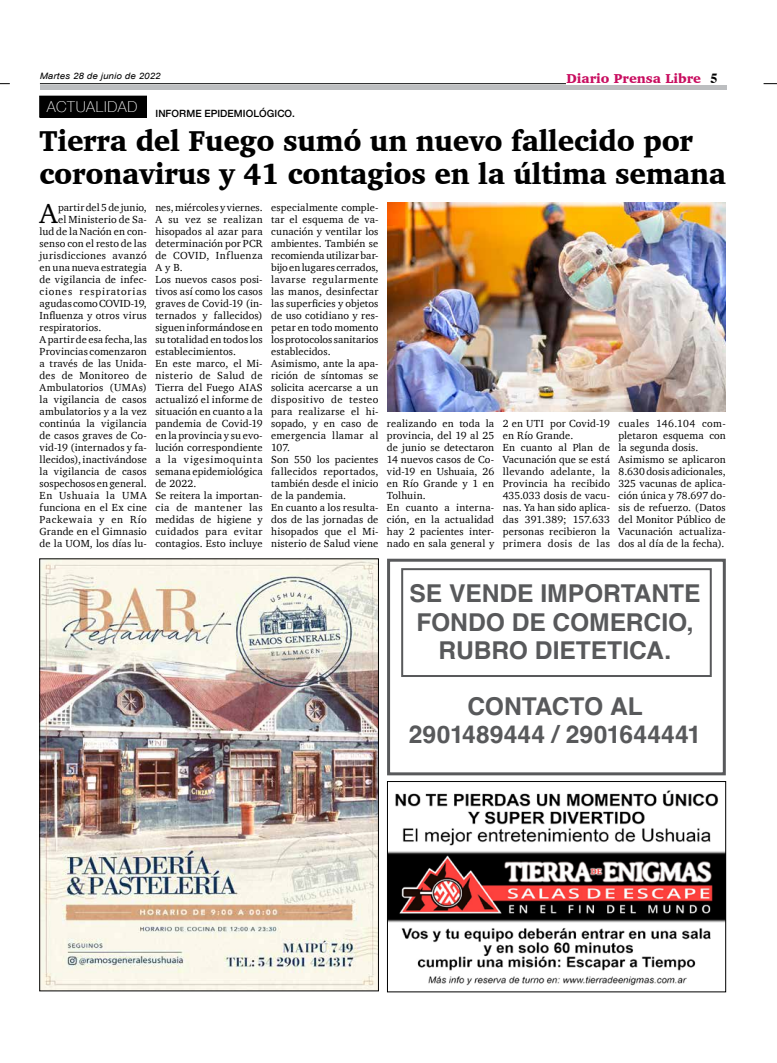
<style>
.page{position:relative;width:777px;height:1063px;background:#fff}
.page>*{position:absolute;margin:0;border:0;box-sizing:border-box;transform-origin:0 0}
.t1{font:900 29.4px/32.6px "Charter";letter-spacing:-.01em;color:#000;scale:.95 1}
.t2{font:28.4px "Charter";color:#000}
.t3{font:700 24.6px/28.1px "Helvetica";color:#58595b;text-align:center}
.t4{font:900 13.2px "Charter";color:#c80c5f}
.t5{font:10.5px/12px "Charter";letter-spacing:.015em;color:#000}
.t6{font:10.5px "Charter";letter-spacing:.055em;color:#000}
.t7{font:10.5px "Charter";letter-spacing:.035em;color:#000}
.t8{font:10.5px "Charter";letter-spacing:.08em;color:#000}
.t9{font:10.5px "Charter";letter-spacing:-.005em;color:#000}
.t10{font:500 10px "Helvetica Neue";letter-spacing:.01em;color:#000}
.t11{font:italic 8.8px "Arial";letter-spacing:.01em;color:#000;scale:1.11 1}
.s1{font-family:"Times";font-weight:700;font-size:14px;color:#000}
</style>
<div class="page">
<hr style="left:40px;top:83px;width:526px;height:1px;background:#000">
<hr style="left:40px;top:85px;width:686px;height:4px;background:#bcbec0">
<svg style="left:763px;top:83px;width:14px;height:1px"></svg>
<img style="left:389px;top:790px;width:335px;height:196px">
<div style="left:387px;top:781px;width:339px;height:211px;border:1px solid #000"></div>
<div style="left:387px;top:559px;width:339px;height:216px;border:3px solid #58595b"></div>
<div style="left:401px;top:568px;width:310px;height:109px;border:2px solid #58595b"></div>
<img style="left:42px;top:561px;width:334px;height:428px">
<div style="left:40px;top:96px;width:106px;height:21px;background:#000"></div>
<img style="left:387px;top:203px;width:339px;height:208px">
<p class="t11" style="left:40px;top:70px;width:111px">Martes 28 de junio de 2022</p>
<p class="t4" style="left:566px;top:71px;width:153px">Diario Prensa Libre <span class="s1">5</span></p>
<p class="t10" style="left:47px;top:105px;width:249px"><sup>ACTUALIDAD</sup> INFORME EPIDEMIOLÓGICO.</p>
<h1 class="t1" style="left:40px;top:124px;width:724px">Tierra del Fuego sumó un nuevo fallecido por coronavirus y 41 contagios en la última semana</h1>
<h2 class="t2" style="left:40px;top:189px;width:20px">A</h2>
<p class="t5" style="left:58px;top:201px;width:90px">partir del 5 de junio,</p>
<p class="t5" style="left:155px;top:201px;width:109px">nes, miércoles y viernes.<br>A su vez se realizan hisopados al azar para determinación por PCR de COVID, Influenza<br>A y B.<br>Los nuevos casos posi&shy;tivos así como los casos graves de Covid-19 (in&shy;ternados y fallecidos) siguen informándose en su totalidad en todos los establecimientos.<br>En este marco, el Mi&shy;nisterio de Salud de<br>Tierra del Fuego AIAS actualizó el informe de situación en cuanto a la pandemia de Covid-19 en la provincia y su evo&shy;lución correspondiente a la vigesimoquinta semana epidemiológica de 2022.<br>Se reitera la importan&shy;cia de mantener las medidas de higiene y cuidados para evitar contagios. Esto incluye</p>
<p class="t5" style="left:271px;top:201px;width:109px">especialmente comple&shy;tar el esquema de va&shy;cunación y ventilar los ambientes. También se recomienda utilizar bar&shy;bijo en lugares cerrados, lavarse regularmente las manos, desinfectar las superficies y objetos de uso cotidiano y res&shy;petar en todo momento los protocolos sanitarios establecidos.<br>Asimismo, ante la apa&shy;rición de síntomas se solicita acercarse a un dispositivo de testeo para realizarse el hi&shy;sopado, y en caso de emergencia llamar al<br>107.<br>Son 550 los pacientes fallecidos reportados, también desde el inicio de la pandemia.<br>En cuanto a los resulta&shy;dos de las jornadas de hisopados que el Mi&shy;nisterio de Salud viene</p>
<p class="t5" style="left:58px;top:213px;width:90px">el Ministerio de Sa-</p>
<p class="t5" style="left:40px;top:225px;width:109px">lud de la Nación en con-</p>
<p class="t5" style="left:40px;top:237px;width:109px">senso con el resto de las</p>
<p class="t7" style="left:40px;top:246px;width:109px">jurisdicciones avanzó</p>
<p class="t5" style="left:40px;top:261px;width:109px">en una nueva estrategia</p>
<p class="t5" style="left:40px;top:273px;width:109px">de vigilancia de infec-</p>
<p class="t8" style="left:40px;top:282px;width:109px">ciones respiratorias</p>
<p class="t9" style="left:40px;top:294px;width:109px">agudas como COVID-19,</p>
<p class="t5" style="left:40px;top:309px;width:109px">Influenza y otros virus</p>
<p class="t5" style="left:40px;top:321px;width:63px">respiratorios.</p>
<p class="t5" style="left:40px;top:333px;width:109px">A partir de esa fecha, las</p>
<p class="t5" style="left:40px;top:345px;width:109px">Provincias comenzaron</p>
<p class="t5" style="left:40px;top:357px;width:109px">a través de las Unida-</p>
<p class="t5" style="left:40px;top:369px;width:109px">des de Monitoreo de</p>
<p class="t5" style="left:40px;top:381px;width:109px">Ambulatorios (UMAs)</p>
<p class="t5" style="left:40px;top:393px;width:109px">la vigilancia de casos</p>
<p class="t5" style="left:40px;top:405px;width:109px">ambulatorios y a la vez</p>
<p class="t5" style="left:40px;top:417px;width:109px">continúa la vigilancia</p>
<p class="t5" style="left:40px;top:429px;width:109px">de casos graves de Co-</p>
<p class="t5" style="left:40px;top:441px;width:109px">vid-19 (internados y fa-</p>
<p class="t5" style="left:40px;top:453px;width:109px">llecidos), inactivándose</p>
<p class="t5" style="left:40px;top:465px;width:109px">la vigilancia de casos</p>
<p class="t5" style="left:40px;top:477px;width:109px">sospechosos en general.</p>
<p class="t6" style="left:40px;top:486px;width:109px">En Ushuaia la UMA</p>
<p class="t5" style="left:40px;top:501px;width:109px">funciona en el Ex cine</p>
<p class="t6" style="left:40px;top:510px;width:109px">Packewaia y en Río</p>
<p class="t5" style="left:40px;top:525px;width:109px">Grande en el Gimnasio</p>
<p class="t5" style="left:40px;top:537px;width:109px">de la UOM, los días lu-</p>
<p class="t5" style="left:387px;top:417px;width:109px">realizando en toda la provincia, del 19 al 25 de junio se detectaron<br>14 nuevos casos de Co&shy;vid-19 en Ushuaia, 26 en Río Grande y 1 en<br>Tolhuin.<br>En cuanto a interna&shy;ción, en la actualidad hay 2 pacientes inter&shy;nado en sala general y</p>
<p class="t5" style="left:503px;top:417px;width:109px">2 en UTI por Covid-19 en Río Grande.<br>En cuanto al Plan de<br>Vacunación que se está llevando adelante, la<br>Provincia ha recibido<br>435.033 dosis de vacu&shy;nas. Ya han sido aplica&shy;das 391.389; 157.633 personas recibieron la primera dosis de las</p>
<p class="t5" style="left:618px;top:417px;width:109px">cuales 146.104 com&shy;pletaron esquema con la segunda dosis.<br>Asimismo se aplicaron<br>8.630 dosis adicionales,<br>325 vacunas de aplica&shy;ción única y 78.697 do&shy;sis de refuerzo. (Datos del Monitor Público de<br>Vacunación actualiza&shy;dos al día de la fecha).</p>
<h3 class="t3" style="left:409px;top:582px;width:292px">SE VENDE IMPORTANTE<br>FONDO DE COMERCIO,<br>RUBRO DIETETICA.</h3>
<h3 class="t3" style="left:409px;top:695px;width:294px">CONTACTO AL<br>2901489444 / 2901644441</h3>
</div>
